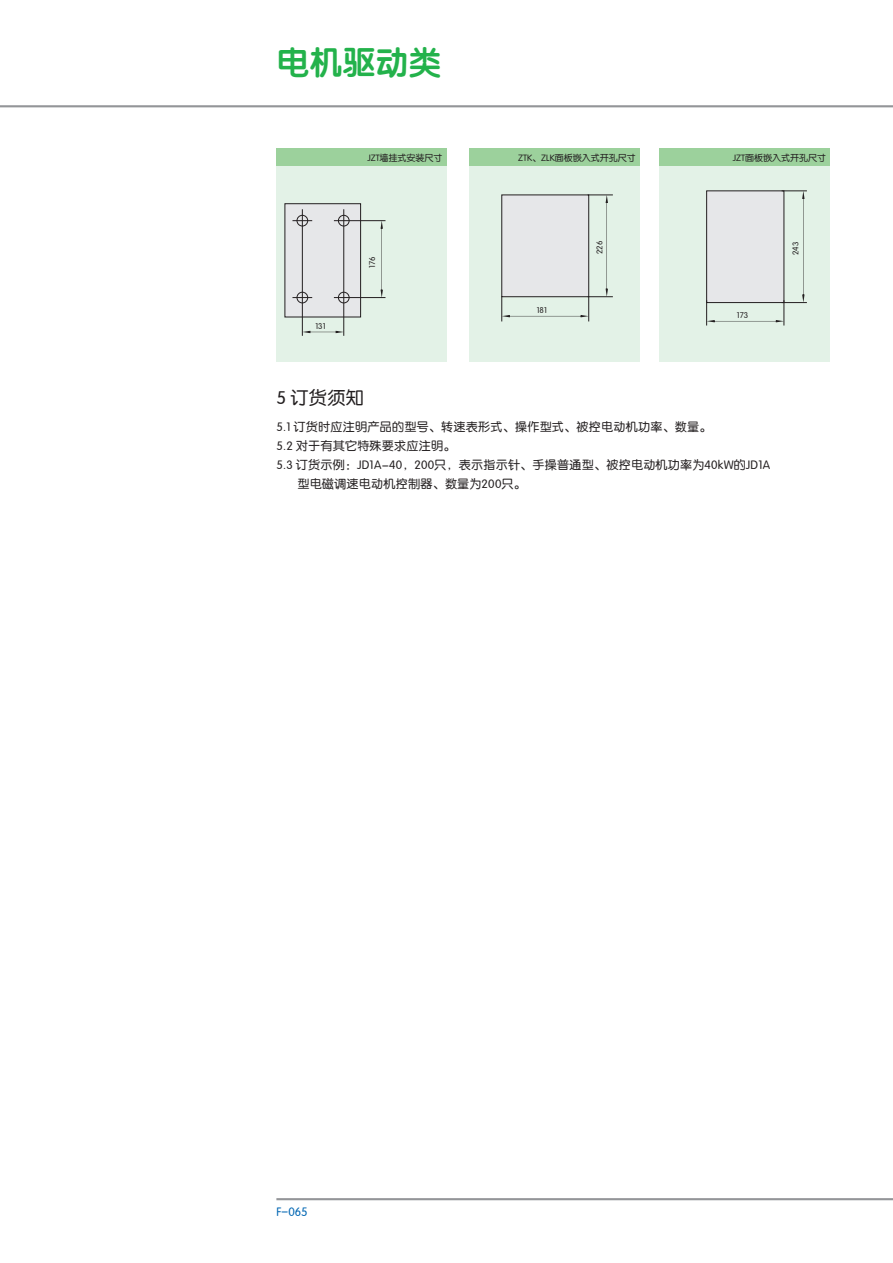
<style>
.page{position:relative;width:893px;height:1263px;background:#fff}
.page>*{position:absolute;margin:0;border:0;box-sizing:border-box;transform-origin:0 0}
.t1{font:33px "FZY4 JW GB1 0";color:#23b24b}
.t2{font:18px "FZY3 JW GB1 0";color:#231f20}
.t3{font:12px "FZY3 JW GB1 0";letter-spacing:.025em;color:#231f20}
.t4{font:12px "FZY3 JW GB1 0";color:#0166b3}
.t5{font:9px "FZY3 JW GB1 0";color:#231f20}
.t6{font:8.25px "FZY3 JW GB1 0";color:#231f20}
</style>
<div class="page">
<div style="left:276px;top:149px;width:170px;height:212px;background:#e3f2e7"></div>
<div style="left:276px;top:149px;width:170px;height:17px;background:#9cd19c"></div>
<hr style="left:302px;top:209px;width:1px;height:127px;background:#231f20">
<svg style="left:284px;top:203px;width:77px;height:115px"></svg>
<svg style="left:302px;top:331px;width:41px;height:2px"></svg>
<svg style="left:381px;top:221px;width:2px;height:76px"></svg>
<div style="left:338px;top:215px;width:11px;height:11px;border:1px solid #231f20;border-radius:50%"></div>
<hr style="left:334px;top:220px;width:51px;height:1px;background:#231f20">
<hr style="left:343px;top:209px;width:1px;height:127px;background:#231f20">
<div style="left:338px;top:292px;width:11px;height:11px;border:1px solid #231f20;border-radius:50%"></div>
<hr style="left:334px;top:297px;width:51px;height:1px;background:#231f20">
<div style="left:470px;top:149px;width:170px;height:212px;background:#e3f2e7"></div>
<div style="left:470px;top:149px;width:170px;height:17px;background:#9cd19c"></div>
<svg style="left:501px;top:194px;width:112px;height:127px"></svg>
<div style="left:660px;top:149px;width:170px;height:212px;background:#e3f2e7"></div>
<div style="left:660px;top:149px;width:170px;height:17px;background:#9cd19c"></div>
<svg style="left:706px;top:190px;width:101px;height:135px"></svg>
<hr style="left:276px;top:1198px;width:617px;height:2px;background:#939598">
<hr style="left:0;top:105px;width:893px;height:2px;background:#939598">
<h1 class="t1" style="left:276px;top:49px;width:166px">电机驱动类</h1>
<p class="t5" style="left:367px;top:153px;width:77px">JZT墙挂式安装尺寸</p>
<p class="t6" style="left:315px;top:322px;width:12px">131</p>
<p class="t6" style="left:368px;top:268px;width:13px;rotate:-90deg">176</p>
<h2 class="t2" style="left:276px;top:389px;width:89px">5 订货须知</h2>
<p class="t5" style="left:518px;top:153px;width:119px">ZTK、ZLK面板嵌入式开孔尺寸</p>
<p class="t6" style="left:537px;top:305px;width:12px">181</p>
<p class="t6" style="left:595px;top:254px;width:15px;rotate:-90deg">226</p>
<p class="t5" style="left:733px;top:153px;width:95px">JZT面板嵌入式开孔尺寸</p>
<p class="t6" style="left:737px;top:311px;width:13px">173</p>
<p class="t6" style="left:791px;top:255px;width:15px;rotate:-90deg">243</p>
<p class="t3" style="left:276px;top:421px;width:437px">5.1 订货时应注明产品的型号、转速表形式、操作型式、被控电动机功率、数量。</p>
<p class="t3" style="left:276px;top:440px;width:181px">5.2 对于有其它特殊要求应注明。</p>
<p class="t3" style="left:276px;top:459px;width:495px">5.3 订货示例：JD1A-40，200只，表示指示针、手操普通型、被控电动机功率为40kW的JD1A</p>
<p class="t3" style="left:297px;top:478px;width:230px">型电磁调速电动机控制器、数量为200只。</p>
<p class="t4" style="left:276px;top:1206px;width:33px">F-065</p>
</div>
